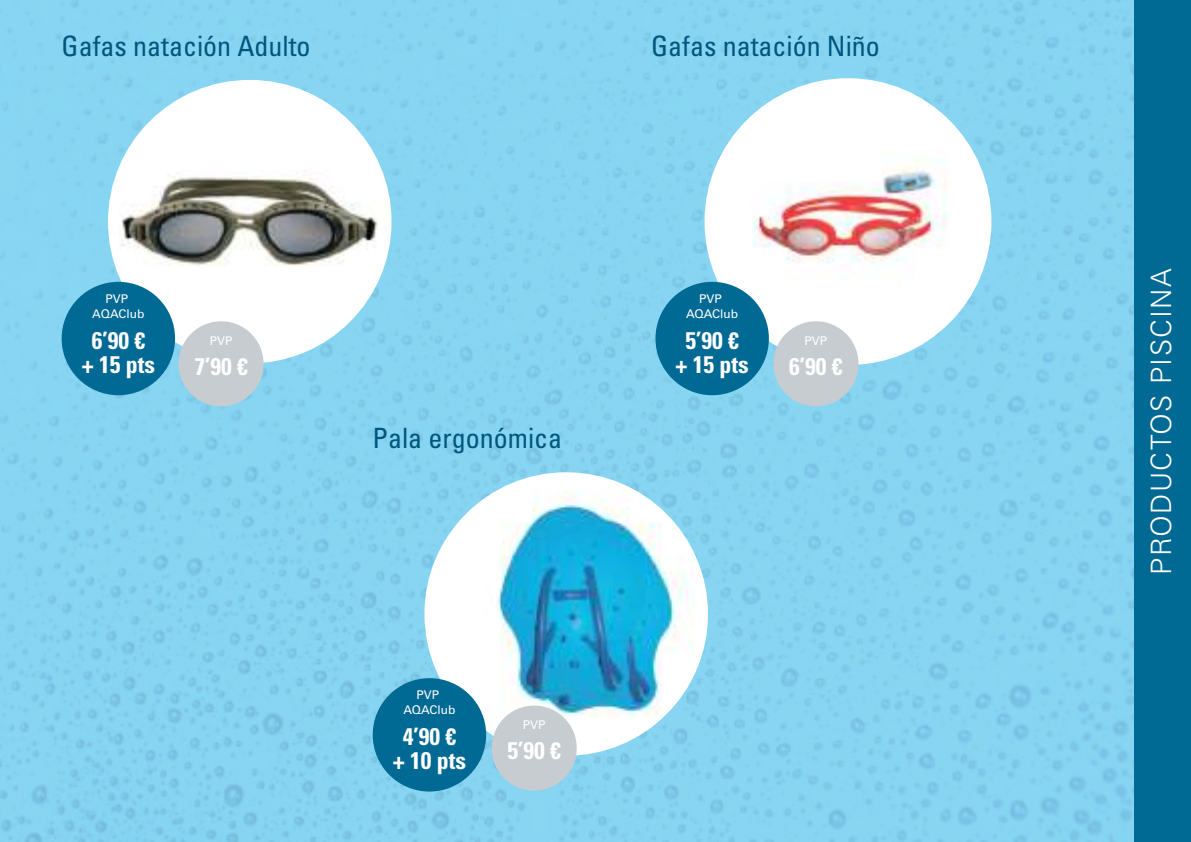
<style>
.page{position:relative;width:1191px;height:842px;background:#fff}
.page>*{position:absolute;margin:0;border:0;box-sizing:border-box;transform-origin:0 0}
.t1{font:condensed 28px "Univers";color:#00567c}
.t2{font:300 28px "Univers";letter-spacing:.05em;color:#fff}
.t3{font:700 condensed 24px/24px "Univers";color:#fff;text-align:center}
.t4{font:12px/14.4px "Univers";color:#fff;text-align:center}
</style>
<div class="page">
<img style="left:0;top:0;width:1134px;height:842px">
<div style="left:1134px;top:0;width:57px;height:842px;background:#006994"></div>
<img style="left:704px;top:78px;width:287px;height:287px;border-radius:143px">
<img style="left:108px;top:80px;width:283px;height:283px;border-radius:142px">
<div style="left:62px;top:282px;width:113px;height:113px;background:#006994;border-radius:50%"></div>
<div style="left:178px;top:321px;width:86px;height:85px;background:#c7ccd1;border-radius:50%"></div>
<div style="left:655px;top:282px;width:114px;height:113px;background:#006994;border-radius:50%"></div>
<div style="left:773px;top:321px;width:85px;height:85px;background:#c7ccd1;border-radius:50%"></div>
<img style="left:424px;top:472px;width:284px;height:284px;border-radius:142px">
<div style="left:373px;top:678px;width:113px;height:113px;background:#006994;border-radius:50%"></div>
<div style="left:491px;top:705px;width:86px;height:86px;background:#c7ccd1;border-radius:50%"></div>
<p class="t1" style="left:62px;top:28px;width:250px">Gafas natación Adulto</p>
<p class="t1" style="left:651px;top:28px;width:230px">Gafas natación Niño</p>
<p class="t4" style="left:92px;top:292px;width:54px">PVP<br>AQAClub</p>
<p class="t3" style="left:82px;top:328px;width:75px">6’90 €<br>+ 15 pts</p>
<p class="t4" style="left:210px;top:334px;width:24px">PVP</p>
<p class="t3" style="left:194px;top:354px;width:55px">7’90 €</p>
<p class="t1" style="left:372px;top:420px;width:191px">Pala ergonómica</p>
<p class="t4" style="left:686px;top:292px;width:54px">PVP<br>AQAClub</p>
<p class="t3" style="left:675px;top:328px;width:75px">5’90 €<br>+ 15 pts</p>
<p class="t4" style="left:804px;top:334px;width:24px">PVP</p>
<p class="t3" style="left:789px;top:354px;width:55px">6’90 €</p>
<p class="t2" style="left:1144px;top:575px;width:308px;rotate:-90deg">PRODUCTOS PISCINA</p>
<p class="t4" style="left:403px;top:688px;width:54px">PVP<br>AQAClub</p>
<p class="t3" style="left:393px;top:725px;width:75px">4’90 €<br>+ 10 pts</p>
<p class="t4" style="left:523px;top:718px;width:24px">PVP</p>
<p class="t3" style="left:507px;top:739px;width:55px">5’90 €</p>
</div>
